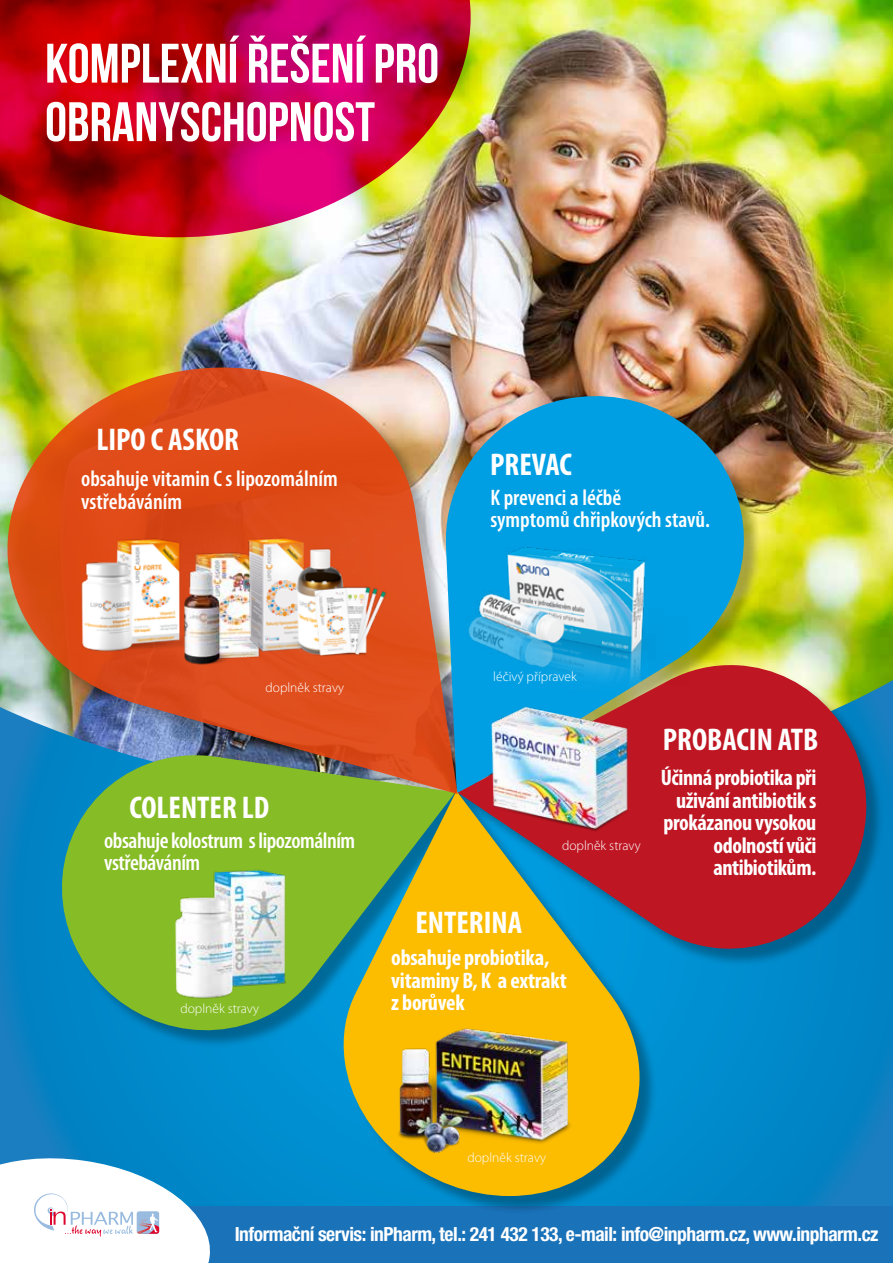
<style>
.page{position:relative;width:893px;height:1263px;background:#fff}
.page>*{position:absolute;margin:0;border:0;box-sizing:border-box;transform-origin:0 0}
.t1{font:700 55.5px/58.5px "Bebas Neue";color:#fff}
.t2{font:700 condensed 31.5px "Myriad Pro";color:#fff}
.t3{font:700 condensed 22.5px/22.5px "Myriad Pro";letter-spacing:-.02em;color:#fff;text-align:right}
.t4{font:600 condensed 22.5px/22.5px "Myriad Pro";color:#fff}
.t5{font:600 condensed 22.5px/22.5px "Myriad Pro";letter-spacing:-.02em;color:#fff}
.t6{font:700 condensed 19.5px "Helvetica Neue LT Pro";letter-spacing:-.025em;color:#fff}
.t7{font:300 13.5px "Myriad Pro";color:#fff}
</style>
<div class="page">
<img style="left:0;top:0;width:893px;height:795px">
<svg style="left:0;top:0;width:471px;height:237px;background:#c11d38"></svg>
<div style="left:0;top:1206px;width:893px;height:57px;background:#1a72b9"></div>
<svg style="left:0;top:1150px;width:210px;height:113px;background:#f2f2f7"></svg>
<div style="left:10px;top:370px;width:875px;height:845px;background:#000;opacity:.3"></div>
<svg style="left:43px;top:794px;width:298px;height:254px;background:#54a75f"></svg>
<img style="left:458px;top:376px;width:307px;height:288px">
<svg style="left:458px;top:664px;width:412px;height:288px;background:#a32e3a"></svg>
<svg style="left:341px;top:791px;width:307px;height:405px;background:#9ba245"></svg>
<img style="left:0;top:347px;width:458px;height:447px">
<img style="left:79px;top:532px;width:159px;height:137px">
<img style="left:147px;top:545px;width:154px;height:123px">
<img style="left:162px;top:848px;width:156px;height:170px">
<img style="left:372px;top:1025px;width:250px;height:157px">
<img style="left:467px;top:736px;width:189px;height:106px">
<img style="left:459px;top:531px;width:230px;height:205px">
<img style="left:229px;top:528px;width:174px;height:137px">
<h1 class="t1" style="left:45px;top:34px;width:395px">KOMPLEXNÍ ŘEŠENÍ PRO<br>OBRANYSCHOPNOST</h1>
<h2 class="t2" style="left:96px;top:420px;width:144px">LIPO C ASKOR</h2>
<p class="t4" style="left:81px;top:468px;width:258px">obsahuje vitamin C s lipozomálním vstřebáváním</p>
<h2 class="t2" style="left:490px;top:444px;width:83px">PREVAC</h2>
<p class="t4" style="left:490px;top:486px;width:221px">K prevenci a léčbě<br>symptomů chřipkových stavů.</p>
<p class="t7" style="left:265px;top:680px;width:80px">doplněk stravy</p>
<h2 class="t2" style="left:129px;top:788px;width:141px">COLENTER LD</h2>
<p class="t5" style="left:104px;top:829px;width:253px">obsahuje kolostrum s lipozomálním vstřebáváním</p>
<p class="t7" style="left:180px;top:1001px;width:80px">doplněk stravy</p>
<p class="t7" style="left:493px;top:669px;width:85px">léčivý přípravek</p>
<h2 class="t2" style="left:415px;top:903px;width:108px">ENTERINA</h2>
<p class="t7" style="left:562px;top:838px;width:80px">doplněk stravy</p>
<p class="t3" style="left:391px;top:946px;width:177px;text-align:left">obsahuje probiotika, vitaminy B, K a extrakt z borůvek</p>
<h2 class="t2" style="left:663px;top:720px;width:157px">PROBACIN ATB</h2>
<p class="t3" style="left:661px;top:766px;width:157px">Účinná probiotika při uživání antibiotik s prokázanou vysokou odolností vůči antibiotikům.</p>
<p class="t7" style="left:467px;top:1150px;width:80px">doplněk stravy</p>
<p class="t6" style="left:235px;top:1223px;width:645px">Informační servis: inPharm, tel.: 241 432 133, e-mail: info@inpharm.cz, www.inpharm.cz</p>
</div>
